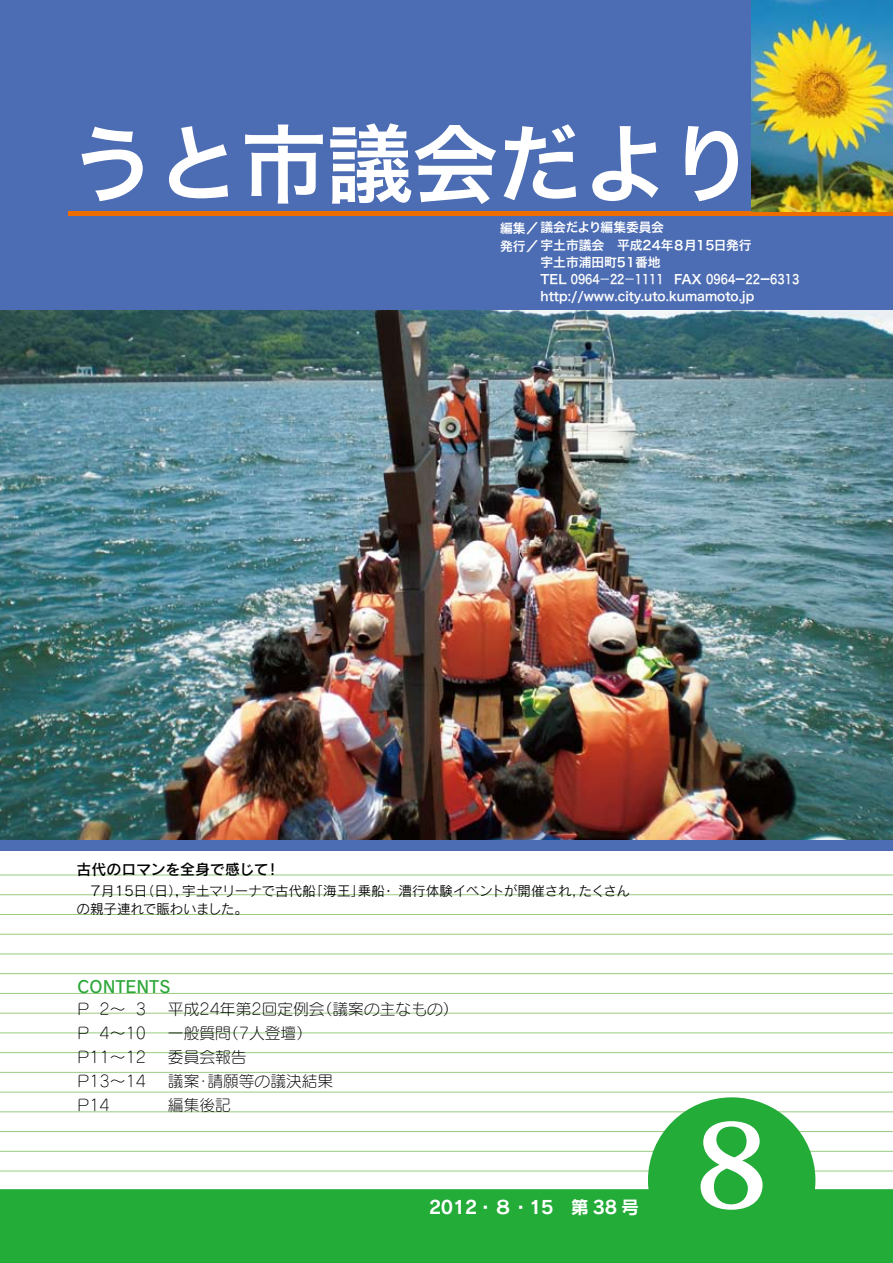
<style>
.page{position:relative;width:893px;height:1263px;background:#fff}
.page>*{position:absolute;margin:0;border:0;box-sizing:border-box;transform-origin:0 0}
.t1{font:700 117px "Koz Min Std";color:#fff}
.t2{font:85.5px "Hira Kaku Pro W6";color:#fff}
.t3{font:18px "Rodin Pro B";letter-spacing:-.025em;color:#fff}
.t4{font:16.5px "Rodin Pro DB";color:#2ba738}
.t5{font:15.75px/24px "Seurat Pro L";color:#000}
.t6{font:15px "Rodin Pro DB";letter-spacing:-.005em;color:#000}
.t7{font:13.5px/18px "Rodin Pro M";color:#000}
.t8{font:12.75px/19px "Hira Kaku Pro W6";color:#fff}
.s1{font-family:"Hira Kaku Pro W3"}
.s2{font-family:"Koz Min Std"}
</style>
<div class="page">
<div style="left:0;top:0;width:893px;height:851px;background:#4c6cb3"></div>
<div style="left:68px;top:211px;width:825px;height:5px;background:#ed6d00"></div>
<hr style="left:0;top:875px;width:893px;height:1px;background:#99cc82">
<hr style="left:0;top:894px;width:893px;height:1px;background:#99cc82">
<hr style="left:0;top:914px;width:893px;height:1px;background:#99cc82">
<hr style="left:0;top:934px;width:893px;height:1px;background:#99cc82">
<hr style="left:0;top:954px;width:893px;height:1px;background:#99cc82">
<hr style="left:0;top:973px;width:893px;height:1px;background:#99cc82">
<hr style="left:0;top:993px;width:893px;height:1px;background:#99cc82">
<hr style="left:0;top:1013px;width:893px;height:1px;background:#99cc82">
<hr style="left:0;top:1033px;width:893px;height:1px;background:#99cc82">
<hr style="left:0;top:1052px;width:893px;height:1px;background:#99cc82">
<hr style="left:0;top:1072px;width:893px;height:1px;background:#99cc82">
<hr style="left:0;top:1092px;width:893px;height:1px;background:#99cc82">
<svg style="left:0;top:1097px;width:893px;height:166px;fill:#23ac38"></svg>
<img style="left:751px;top:0;width:142px;height:211px">
<img style="left:0;top:310px;width:893px;height:529px">
<h2 class="t2" style="left:70px;top:87px;width:686px">うと市議会だより</h2>
<p class="t8" style="left:500px;top:217px;width:165px">編集／議会だより編集委員会発行／</p>
<p class="t8" style="left:541px;top:235px;width:213px">宇土市議会　平成24年８月15日発行</p>
<p class="t8" style="left:541px;top:252px;width:122px">宇土市浦田町51番地</p>
<p class="t8" style="left:674px;top:269px;width:127px">FAX 0964ー22ー6313</p>
<p class="t8" style="left:541px;top:270px;width:215px;line-height:17.2px">TEL 0964<span class="s1">ー</span>22<span class="s1">ー</span>1111 http://www.city.uto.kumamoto j p.</p>
<p class="t6" style="left:77px;top:859px;width:194px">古代のロマンを全身で感じて</p>
<p class="t6" style="left:265px;top:859px;width:16px">!</p>
<p class="t7" style="left:382px;top:882px;width:205px">・漕行体験イベントが開催され，</p>
<p class="t7" style="left:77px;top:882px;width:173px">　７月15 （日日<span class="s2">，</span>）<br>の親子連れで賑わいました。</p>
<p class="t7" style="left:182px;top:882px;width:135px">宇土マリーナで古代船</p>
<p class="t7" style="left:358px;top:882px;width:29px">乗船</p>
<p class="t7" style="left:310px;top:882px;width:56px">「海王」</p>
<p class="t7" style="left:579px;top:882px;width:53px">たくさん</p>
<p class="t4" style="left:78px;top:976px;width:95px">CONTENTS</p>
<p class="t5" style="left:136px;top:997px;width:12px">3</p>
<p class="t5" style="left:223px;top:997px;width:103px;text-indent:-55px">平成24年第2回定例会（7人登壇(</p>
<p class="t5" style="left:317px;top:997px;width:143px">（議案の主なもの(</p>
<p class="t5" style="left:99px;top:997px;width:27px">2~</p>
<p class="t5" style="left:78px;top:997px;width:13px">P</p>
<p class="t5" style="left:168px;top:1021px;width:64px">一般質問</p>
<p class="t5" style="left:168px;top:1045px;width:80px">委員会報告</p>
<p class="t5" style="left:207px;top:1069px;width:127px">請願等の議決結果</p>
<p class="t5" style="left:99px;top:1021px;width:48px">4~10</p>
<p class="t5" style="left:78px;top:1021px;width:70px">P<br>P11~12<br>P13~14<br>P14</p>
<p class="t5" style="left:168px;top:1069px;width:64px">議案<br>編集後記</p>
<p class="t5" style="left:196px;top:1069px;width:17px">・</p>
<h3 class="t3" style="left:429px;top:1195px;width:212px">2012・８・15　第 38 号</h3>
<h1 class="t1" style="left:695px;top:1089px;width:75px">8</h1>
</div>
